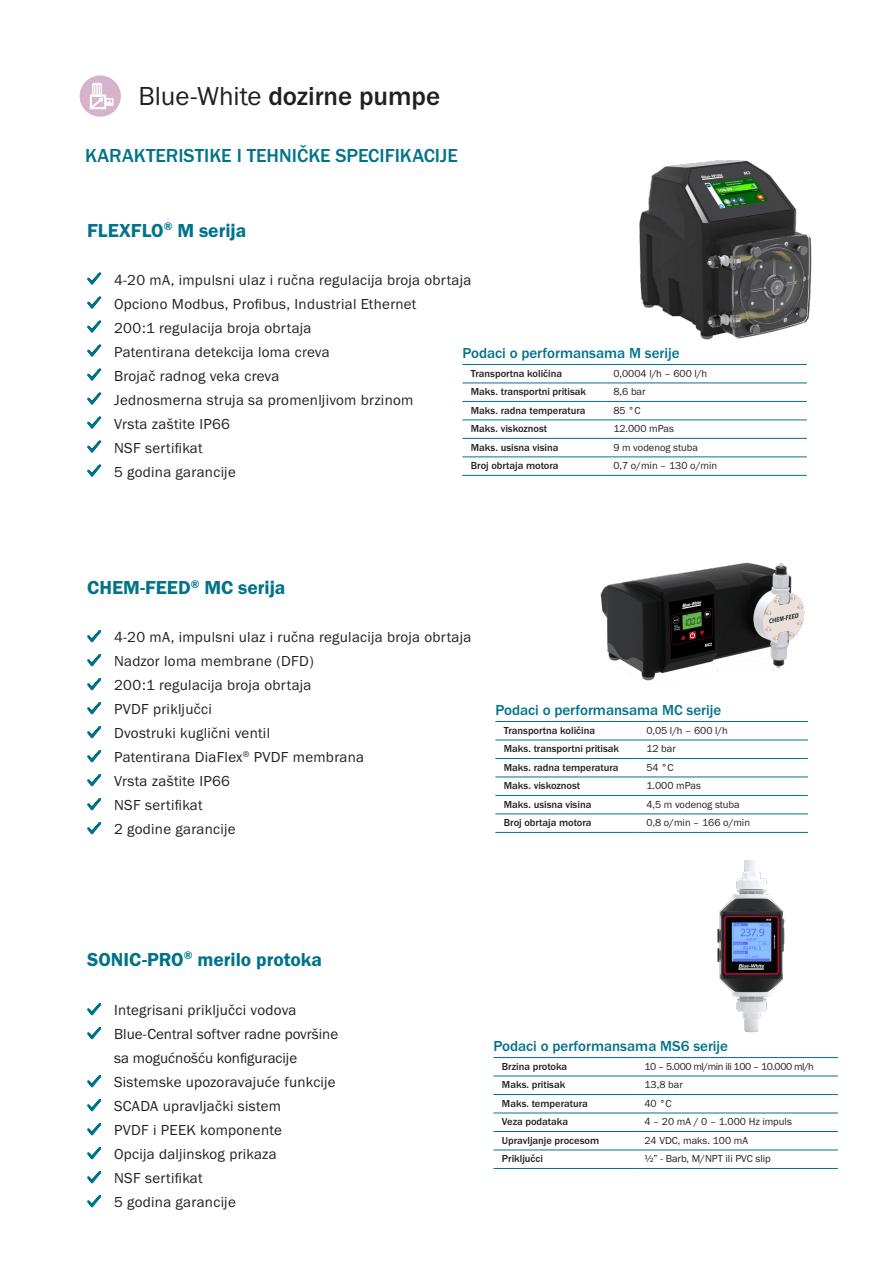
<style>
.page{position:relative;width:893px;height:1263px;background:#fff}
.page>*{position:absolute;margin:0;border:0;box-sizing:border-box;transform-origin:0 0}
.t1{font:500 27px "Franklin Gothic URW";color:#231f20}
.t2{font:19.5px "Franklin Gothic URW Dem";color:#00738a}
.t3{font:500 19.5px "Franklin Gothic URW";color:#00738a}
.t4{font:15px/24px "Franklin Gothic URW Boo";letter-spacing:.02em;color:#231f20}
.sub_heading{font:500 15px "Franklin Gothic URW";color:#00738a}
.t5{font:500 10.5px "Franklin Gothic URW";color:#231f20}
.t6{font:10.5px "Franklin Gothic URW Boo";color:#231f20}
.t7{font:10.5px "Franklin Gothic URW Boo";letter-spacing:-.04em;color:#231f20}
.s1{font-family:"Franklin Gothic URW Boo";font-weight:400}
</style>
<div class="page">
<div style="left:80px;top:75px;width:41px;height:42px;background:#d6b2cc;border-radius:50%"></div>
<svg style="left:90px;top:83px;width:23px;height:26px"></svg>
<hr style="left:462px;top:364px;width:143px;height:1px;background:#00738a">
<hr style="left:605px;top:364px;width:202px;height:1px;background:#00738a">
<hr style="left:462px;top:383px;width:143px;height:1px;background:#00738a">
<hr style="left:605px;top:383px;width:202px;height:1px;background:#00738a">
<hr style="left:462px;top:401px;width:143px;height:1px;background:#00738a">
<hr style="left:605px;top:401px;width:202px;height:1px;background:#00738a">
<hr style="left:462px;top:419px;width:143px;height:1px;background:#00738a">
<hr style="left:605px;top:419px;width:202px;height:1px;background:#00738a">
<hr style="left:462px;top:438px;width:143px;height:1px;background:#00738a">
<hr style="left:605px;top:438px;width:202px;height:1px;background:#00738a">
<hr style="left:462px;top:456px;width:143px;height:1px;background:#00738a">
<hr style="left:605px;top:456px;width:202px;height:1px;background:#00738a">
<hr style="left:462px;top:475px;width:143px;height:1px;background:#00738a">
<hr style="left:605px;top:475px;width:202px;height:1px;background:#00738a">
<svg style="left:87px;top:272px;width:15px;height:205px"></svg>
<img style="left:639px;top:160px;width:173px;height:180px">
<hr style="left:493px;top:1057px;width:143px;height:1px;background:#00738a">
<hr style="left:636px;top:1057px;width:202px;height:1px;background:#00738a">
<hr style="left:493px;top:1076px;width:143px;height:1px;background:#00738a">
<hr style="left:636px;top:1076px;width:202px;height:1px;background:#00738a">
<hr style="left:493px;top:1094px;width:143px;height:1px;background:#00738a">
<hr style="left:636px;top:1094px;width:202px;height:1px;background:#00738a">
<hr style="left:493px;top:1112px;width:143px;height:1px;background:#00738a">
<hr style="left:636px;top:1112px;width:202px;height:1px;background:#00738a">
<hr style="left:493px;top:1131px;width:143px;height:1px;background:#00738a">
<hr style="left:636px;top:1131px;width:202px;height:1px;background:#00738a">
<hr style="left:493px;top:1149px;width:143px;height:1px;background:#00738a">
<hr style="left:636px;top:1149px;width:202px;height:1px;background:#00738a">
<hr style="left:493px;top:1168px;width:143px;height:1px;background:#00738a">
<hr style="left:636px;top:1168px;width:202px;height:1px;background:#00738a">
<svg style="left:87px;top:1003px;width:15px;height:37px"></svg>
<svg style="left:87px;top:1075px;width:15px;height:133px"></svg>
<img style="left:717px;top:861px;width:69px;height:172px">
<hr style="left:495px;top:721px;width:143px;height:1px;background:#00738a">
<hr style="left:638px;top:721px;width:170px;height:1px;background:#00738a">
<hr style="left:495px;top:740px;width:143px;height:1px;background:#00738a">
<hr style="left:638px;top:740px;width:170px;height:1px;background:#00738a">
<hr style="left:495px;top:758px;width:143px;height:1px;background:#00738a">
<hr style="left:638px;top:758px;width:170px;height:1px;background:#00738a">
<hr style="left:495px;top:776px;width:143px;height:1px;background:#00738a">
<hr style="left:638px;top:776px;width:170px;height:1px;background:#00738a">
<hr style="left:495px;top:795px;width:143px;height:1px;background:#00738a">
<hr style="left:638px;top:795px;width:170px;height:1px;background:#00738a">
<hr style="left:495px;top:813px;width:143px;height:1px;background:#00738a">
<hr style="left:638px;top:813px;width:170px;height:1px;background:#00738a">
<hr style="left:495px;top:832px;width:143px;height:1px;background:#00738a">
<hr style="left:638px;top:832px;width:170px;height:1px;background:#00738a">
<svg style="left:87px;top:629px;width:15px;height:206px"></svg>
<img style="left:600px;top:562px;width:205px;height:119px">
<p class="t1" style="left:138px;top:79px;width:303px"><span class="s1">Blue-White</span> dozirne pumpe</p>
<p class="t3" style="left:85px;top:143px;width:374px">KARAKTERISTIKE I TEHNIČKE SPECIFIKACIJE</p>
<p class="t2" style="left:87px;top:218px;width:161px">FLEXFLO<sup>®</sup> M serija</p>
<p class="t4" style="left:114px;top:268px;width:359px">4-20 mA, impulsni ulaz i ručna regulacija broja obrtaja<br>Opciono Modbus, Profibus, Industrial Ethernet<br>200:1 regulacija broja obrtaja<br>Patentirana detekcija loma creva<br>Brojač radnog veka creva<br>Jednosmerna struja sa promenljivom brzinom<br>Vrsta zaštite IP66<br>NSF sertifikat<br>5 godina garancije</p>
<p class="sub_heading" style="left:462px;top:344px;width:219px">Podaci o performansama M serije</p>
<p class="t5" style="left:471px;top:367px;width:93px">Transportna količina</p>
<p class="t6" style="left:613px;top:367px;width:95px">0,0004 l/h – 600 l/h</p>
<p class="t5" style="left:471px;top:385px;width:117px">Maks. transportni pritisak</p>
<p class="t6" style="left:613px;top:385px;width:34px">8,6 bar</p>
<p class="t5" style="left:471px;top:403px;width:116px">Maks. radna temperatura</p>
<p class="t6" style="left:613px;top:403px;width:29px">85 °C</p>
<p class="t5" style="left:471px;top:422px;width:78px">Maks. viskoznost</p>
<p class="t6" style="left:613px;top:422px;width:62px">12.000 mPas</p>
<p class="t5" style="left:471px;top:440px;width:89px">Maks. usisna visina</p>
<p class="t6" style="left:613px;top:440px;width:86px">9 m vodenog stuba</p>
<p class="t5" style="left:471px;top:459px;width:89px">Broj obrtaja motora</p>
<p class="t6" style="left:613px;top:459px;width:105px">0,7 o/min – 130 o/min</p>
<p class="t2" style="left:87px;top:576px;width:200px">CHEM-FEED<sup>®</sup> MC serija</p>
<p class="t4" style="left:114px;top:625px;width:359px">4-20 mA, impulsni ulaz i ručna regulacija broja obrtaja<br>Nadzor loma membrane (DFD)<br>200:1 regulacija broja obrtaja<br>PVDF priključci<br>Dvostruki kuglični ventil<br>Patentirana DiaFlex<sup>®</sup> PVDF membrana<br>Vrsta zaštite IP66<br>NSF sertifikat<br>2 godine garancije</p>
<p class="sub_heading" style="left:495px;top:701px;width:227px">Podaci o performansama MC serije</p>
<p class="t5" style="left:504px;top:724px;width:93px">Transportna količina</p>
<p class="t6" style="left:646px;top:724px;width:83px">0,05 l/h – 600 l/h</p>
<p class="t5" style="left:504px;top:742px;width:117px">Maks. transportni pritisak</p>
<p class="t6" style="left:646px;top:742px;width:31px">12 bar</p>
<p class="t5" style="left:504px;top:760px;width:116px">Maks. radna temperatura</p>
<p class="t6" style="left:646px;top:760px;width:29px">54 °C</p>
<p class="t5" style="left:504px;top:779px;width:78px">Maks. viskoznost</p>
<p class="t6" style="left:646px;top:779px;width:56px">1.000 mPas</p>
<p class="t5" style="left:504px;top:797px;width:89px">Maks. usisna visina</p>
<p class="t6" style="left:646px;top:797px;width:95px">4,5 m vodenog stuba</p>
<p class="t5" style="left:504px;top:816px;width:89px">Broj obrtaja motora</p>
<p class="t6" style="left:646px;top:816px;width:105px">0,8 o/min – 166 o/min</p>
<p class="t2" style="left:87px;top:947px;width:236px">SONIC-PRO<sup>®</sup> merilo protoka</p>
<p class="t4" style="left:114px;top:998px;width:226px">Integrisani priključci vodova<br>Blue-Central softver radne površine sa mogućnošću konfiguracije<br>Sistemske upozoravajuće funkcije<br>SCADA upravljački sistem<br>PVDF i PEEK komponente<br>Opcija daljinskog prikaza<br>NSF sertifikat<br>5 godina garancije</p>
<p class="sub_heading" style="left:493px;top:1037px;width:236px">Podaci o performansama MS6 serije</p>
<p class="t5" style="left:502px;top:1060px;width:67px">Brzina protoka</p>
<p class="t7" style="left:644px;top:1060px;width:171px">10 – 5.000 ml/min ili 100 – 10.000 ml/h</p>
<p class="t5" style="left:502px;top:1078px;width:65px">Maks. pritisak</p>
<p class="t6" style="left:644px;top:1078px;width:40px">13,8 bar</p>
<p class="t5" style="left:502px;top:1096px;width:87px">Maks. temperatura</p>
<p class="t6" style="left:644px;top:1096px;width:29px">40 °C</p>
<p class="t5" style="left:502px;top:1115px;width:68px">Veza podataka</p>
<p class="t6" style="left:644px;top:1115px;width:149px">4 – 20 mA / 0 – 1.000 Hz impuls</p>
<p class="t5" style="left:502px;top:1133px;width:99px">Upravljanje procesom</p>
<p class="t6" style="left:644px;top:1133px;width:105px">24 VDC, maks. 100 mA</p>
<p class="t5" style="left:502px;top:1152px;width:42px">Priključci</p>
<p class="t6" style="left:644px;top:1152px;width:128px">½” - Barb, M/NPT ili PVC slip</p>
</div>
